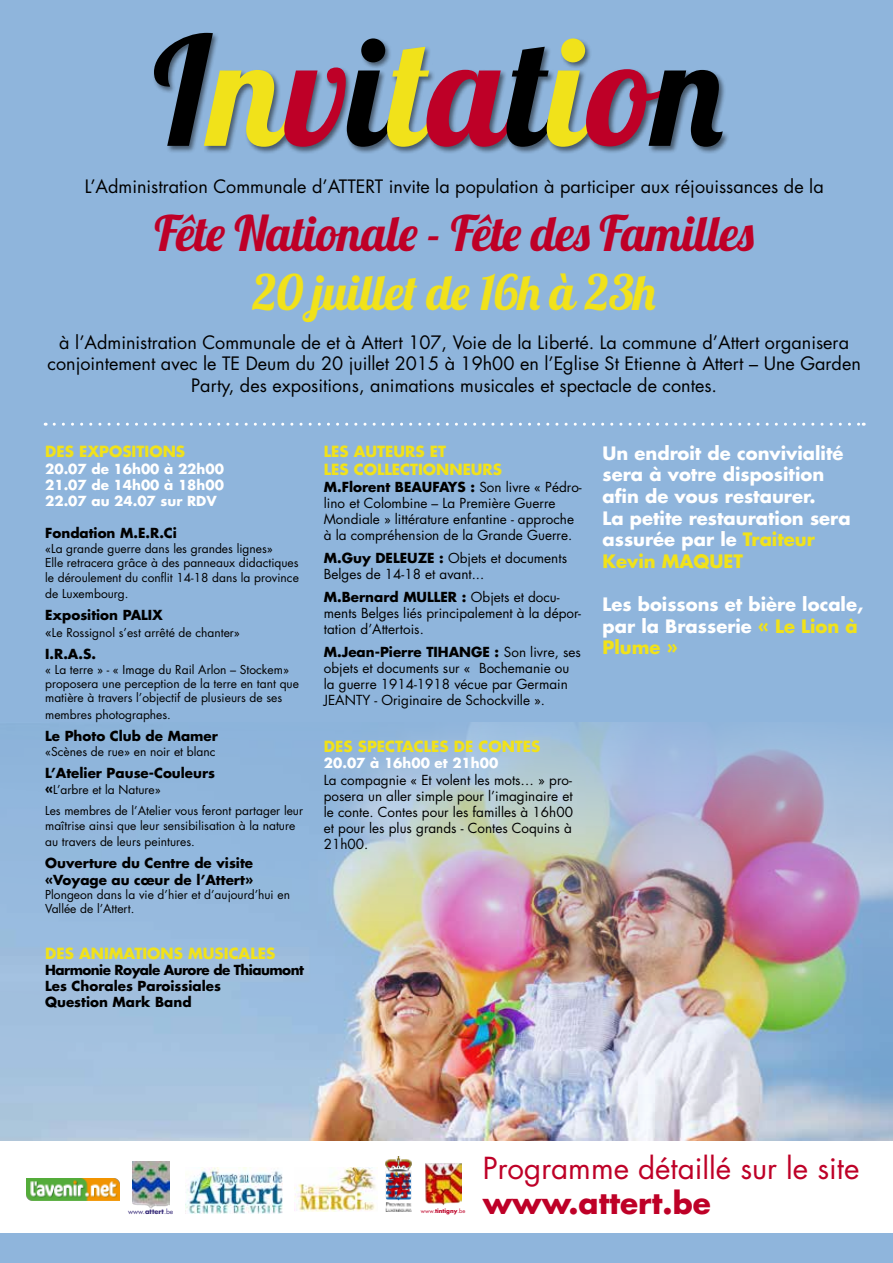
<style>
.page{position:relative;width:893px;height:1263px;background:#8fb5dc}
.page>*{position:absolute;margin:0;border:0;box-sizing:border-box;transform-origin:0 0}
.t1{font:150.6px "Lobster 1.4";color:#000}
.t2{font:48.75px "Lobster 1.4";letter-spacing:-.01em;color:#be0027}
.t3{font:48.75px "Lobster 1.4";letter-spacing:-.01em;color:#f1e21a}
.t4{font:29.55px "Futura";color:#be0027}
.t5{font:700 29.55px "Futura";color:#be0027}
.t6{font:18px/21.6px "Futura";color:#000;text-align:center}
.t7{font:700 18px/21.6px "Futura";color:#fff}
.t8{font:700 15px/18px "Futura";color:#f1e21a}
.t9{font:13.5px/16.2px "Futura";color:#000}
.t10{font:700 13.5px/16.2px "Futura";color:#000}
.t11{font:700 13.5px/16.2px "Futura";color:#fff;text-align:justify}
.t12{font:700 13.5px/16.2px "Futura";letter-spacing:-.02em;color:#000}
.t13{font:12px/14.4px "Futura";color:#000}
.t14{font:6.75px "Futura";color:#392d7a}
.t15{font:700 5.7px "Futura";color:#be0027}
.s1{color:#f1e21a}
.s2{color:#be0027}
.s3{font-size:13.5px}
.s4{font-weight:700;font-size:13.5px}
.s5{font-weight:700}
.s6{font-weight:400}
</style>
<div class="page">
<img style="left:0;top:723px;width:893px;height:417px">
<div style="left:153px;top:32px;width:577px;height:122px;background:#000;opacity:.5"></div>
<div style="left:0;top:1141px;width:893px;height:92px;background:#fff"></div>
<svg style="left:54px;top:423px;width:810px;height:3px"></svg>
<img style="left:132px;top:1161px;width:37px;height:47px">
<img style="left:386px;top:1156px;width:26px;height:55px">
<img style="left:425px;top:1163px;width:36px;height:42px">
<img style="left:295px;top:1167px;width:81px;height:44px">
<img style="left:27px;top:1178px;width:93px;height:22px">
<img style="left:186px;top:1167px;width:97px;height:46px">
<h1 class="t1" style="left:153px;top:-5px;width:571px">I<span class="s1">n</span><span class="s2">v</span>i<span class="s1">t</span><span class="s2">a</span>t<span class="s1">i</span><span class="s2">o</span>n</h1>
<h3 class="t6" style="left:85px;top:175px;width:740px">L’Administration Communale d’ATTERT invite la population à participer aux réjouissances de la</h3>
<h2 class="t2" style="left:154px;top:202px;width:601px">Fête Nationale - Fête des Familles</h2>
<h2 class="t3" style="left:253px;top:261px;width:404px">20 juillet de 16h à 23h</h2>
<p class="t6" style="left:48px;top:331px;width:815px">à l’Administration Communale de et à Attert 107, Voie de la Liberté. La commune d’Attert organisera conjointement avec le TE Deum du 20 juillet 2015 à 19h00 en l’Eglise St Etienne à Attert – Une Garden<br>Party, des expositions, animations musicales et spectacle de contes.</p>
<p class="t8" style="left:45px;top:443px;width:141px">Des expositions</p>
<p class="t11" style="left:45px;top:460px;width:180px">20.07 de 16h00 à 22h00<br>21.07 de 14h00 à 18h00<br>22.07 au 24.07 sur RDV</p>
<p class="t10" style="left:45px;top:525px;width:133px">Fondation M.E.R.Ci</p>
<p class="t13" style="left:45px;top:541px;width:255px">«La grande guerre dans les grandes lignes»<br>Elle retracera grâce à des panneaux didactiques le déroulement du conflit 14-18 dans la province</p>
<p class="t13" style="left:45px;top:586px;width:85px">de Luxembourg.</p>
<p class="t10" style="left:45px;top:607px;width:111px">Exposition PALIX</p>
<p class="t13" style="left:45px;top:625px;width:196px"><span class="s3">«</span>Le Rossignol s’est arrêté de chanter»</p>
<p class="t10" style="left:45px;top:646px;width:52px">I.R.A.S.</p>
<p class="t13" style="left:45px;top:662px;width:255px">« La terre » - « Image du Rail Arlon – Stockem» proposera une perception de la terre en tant que matière à travers l’objectif de plusieurs de ses</p>
<p class="t13" style="left:45px;top:707px;width:127px">membres photographes.</p>
<p class="t10" style="left:45px;top:728px;width:174px">Le Photo Club de Mamer</p>
<p class="t13" style="left:45px;top:744px;width:172px">«Scènes de rue» en noir et blanc</p>
<p class="t10" style="left:45px;top:765px;width:171px">L’Atelier Pause-Couleurs</p>
<p class="t13" style="left:45px;top:780px;width:259px;line-height:20.7px"><span class="s4">«</span>L’arbre et la Nature»<br>Les membres de l’Atelier vous feront partager leur</p>
<p class="t13" style="left:45px;top:817px;width:252px;line-height:16.2px">maîtrise ainsi que leur sensibilisation à la nature au travers de leurs peintures.</p>
<p class="t10" style="left:45px;top:855px;width:210px">Ouverture du Centre de visite «Voyage au cœur de l’Attert»</p>
<p class="t13" style="left:45px;top:887px;width:246px">Plongeon dans la vie d’hier et d’aujourd’hui en<br>Vallée de l’Attert.</p>
<p class="t8" style="left:45px;top:944px;width:195px">Des Animations musical</p>
<p class="t8" style="left:258px;top:944px;width:19px">es</p>
<p class="t12" style="left:45px;top:961px;width:260px">Harmonie Royale Aurore de Thiaumont<br>Les Chorales Paroissiales<br>Question Mark Band</p>
<p class="t8" style="left:324px;top:443px;width:180px">Les auteurs et<br>les collectionneurs</p>
<p class="t9" style="left:324px;top:479px;width:259px"><span class="s5">M.Florent BEAUFAYS :</span> Son livre « Pédro&shy;lino et Colombine – La Première Guerre Mondiale » littérature enfantine - approche à la compréhension de la Grande Guerre.</p>
<p class="t9" style="left:324px;top:550px;width:245px"><span class="s5">M.Guy DELEUZE :</span> Objets et documents<br>Belges de 14-18 et avant...</p>
<p class="t9" style="left:324px;top:589px;width:259px"><span class="s5">M.Bernard MULLER :</span> Objets et docu&shy;ments Belges liés principalement à la dépor&shy;tation d’Attertois.</p>
<p class="t9" style="left:324px;top:644px;width:258px"><span class="s5">M.Jean-Pierre TI HANGE :</span> Son livre, ses objets et documents sur « Bochemanie ou la guerre 1914-1918 vécue par Germain JEANTY - Originaire de Schockville ».</p>
<p class="t8" style="left:324px;top:737px;width:90px">Des spectacl</p>
<p class="t8" style="left:431px;top:737px;width:111px">es de contes</p>
<p class="t11" style="left:324px;top:755px;width:176px">20.07 à 16h00 et 21h00</p>
<p class="t9" style="left:324px;top:772px;width:251px;text-align:justify">La compagnie « Et volent les mots… » pro&shy;posera un aller simple pour l’imaginaire et le conte. Contes pour les familles à 16h00 et pour les plus grands - Contes Coquins à 21h00.</p>
<h3 class="t7" style="left:602px;top:442px;width:250px">Un endroit de convivialité sera à votre disposition afin de vous restaurer.<br>La petite restauration sera assurée par le <span class="s1">Traiteur<br>Kevin MAQUET</span></h3>
<h3 class="t7" style="left:602px;top:593px;width:262px">Les boissons et bière locale, par la Brasserie <span class="s1">« Le Lion à<br>Plume »</span></h3>
<p class="t14" style="left:128px;top:1207px;width:47px">www.<span class="s5">attert</span>.be</p>
<p class="t15" style="left:421px;top:1207px;width:46px"><span class="s6">www.</span>tintigny<span class="s6">.be</span></p>
<h3 class="t4" style="left:483px;top:1149px;width:378px">Programme détaillé sur le site</h3>
<h3 class="t5" style="left:483px;top:1184px;width:230px">www.attert.be</h3>
</div>
